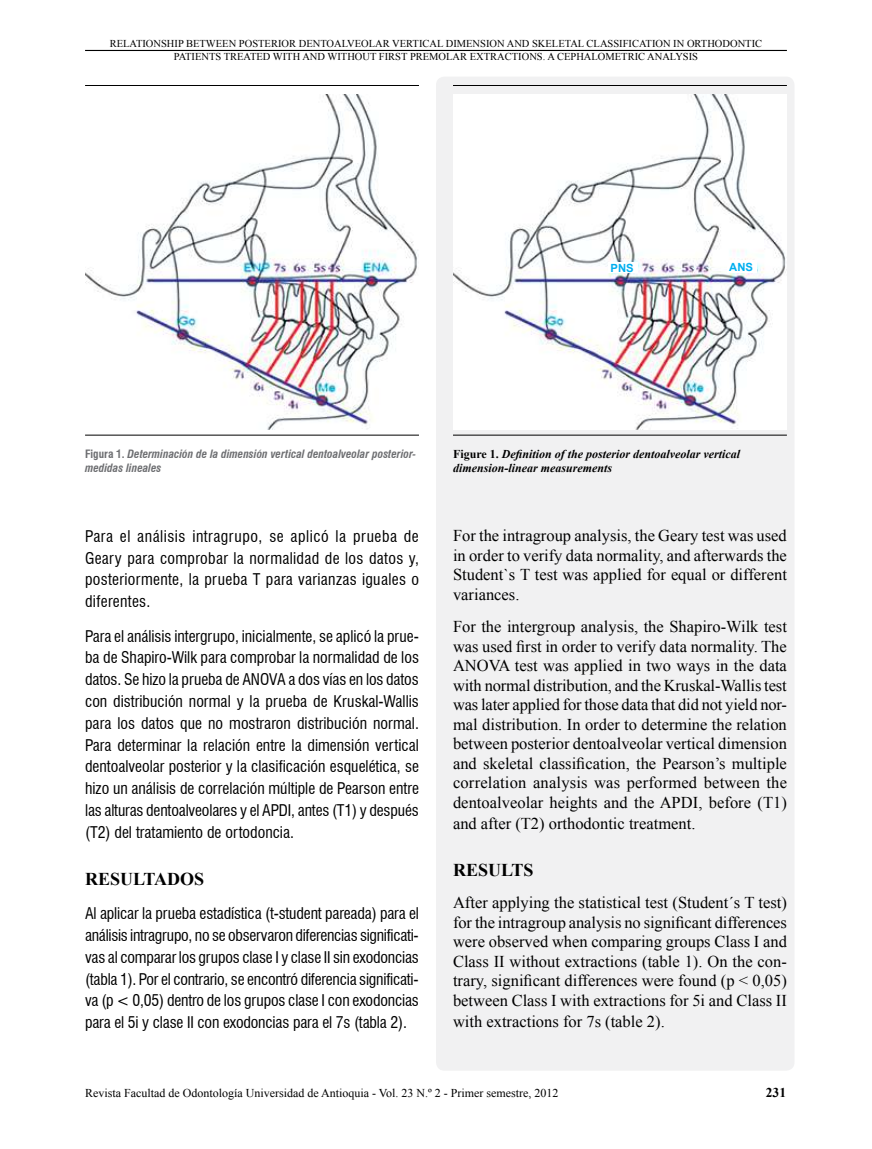
<style>
.page{position:relative;width:872px;height:1149px;background:#fff}
.page>*{position:absolute;margin:0;border:0;box-sizing:border-box;transform-origin:0 0}
.t1{font:700 18px "Times New Roman";color:#000}
.t2{font:16.5px/19.5px "Times New Roman";color:#000;text-align:justify}
.t3{font:condensed 15.75px/21.8px "Swiss 721 BT";color:#000;text-align:justify}
.t4{font:700 13.5px "Times New Roman";color:#000}
.t5{font:12px "Times New Roman";color:#000}
.t6{font:italic 700 12px/14.4px "Times New Roman";color:#000}
.t7{font:italic 700 condensed 11.25px/13.5px "Swiss 721 BT";color:#6d6e71}
.t8{font:700 11.25px "Arial";color:#00aeef}
.t9{font:10.5px/12.6px "Times New Roman";color:#000;text-align:center}
.s1{font-style:normal}
</style>
<div class="page">
<hr style="left:85px;top:50px;width:702px;height:1px;background:#000">
<div style="left:436px;top:77px;width:358px;height:993px;background:#f1f1f2;border-radius:9px"></div>
<hr style="left:85px;top:85px;width:334px;height:1px;background:#000">
<hr style="left:453px;top:434px;width:334px;height:1px;background:#000">
<img style="left:85px;top:94px;width:334px;height:336px">
<img style="left:453px;top:94px;width:334px;height:336px">
<hr style="left:85px;top:434px;width:334px;height:1px;background:#000">
<hr style="left:453px;top:85px;width:334px;height:1px;background:#000">
<div style="left:727px;top:260px;width:30px;height:13px;background:#fff"></div>
<div style="left:608px;top:262px;width:29px;height:10px;background:#fff"></div>
<p class="t9" style="left:110px;top:37px;width:654px">RELATIONSHIP BETWEEN POSTERIOR DENTOALVEOLAR VERTICAL DIMENSION AND SKELETAL CLASSIFICATION IN ORTHODONTIC<br>PATIENTS TREATED WITH AND WITHOUT FIRST PREMOLAR EXTRACTIONS. A CEPHALOMETRIC ANALYSIS</p>
<p class="t8" style="left:610px;top:260px;width:25px">PNS</p>
<p class="t8" style="left:729px;top:259px;width:25px">ANS</p>
<p class="t7" style="left:85px;top:447px;width:332px"><span class="s1">Figura 1.</span> Determinación de la dimensión vertical dentoalveolar posterior&shy;medidas lineales</p>
<p class="t6" style="left:453px;top:446px;width:289px"><span class="s1">Figure 1.</span> Definition of the posterior dentoalveolar vertical dimension-linear measurements</p>
<p class="t3" style="left:85px;top:525px;width:335px">Para el análisis intragrupo, se aplicó la prueba de Geary para comprobar la normalidad de los datos y, posteriormente, la prueba T para varianzas iguales o diferentes.</p>
<p class="t3" style="left:85px;top:625px;width:335px">Para el análisis intergrupo, inicialmente, se aplicó la prue&shy;ba de Shapiro-Wilk para comprobar la normalidad de los datos. Se hizo la prueba de ANOVA a dos vías en los datos con distribución normal y la prueba de Kruskal-Wallis para los datos que no mostraron distribución normal.<br>Para determinar la relación entre la dimensión vertical dentoalveolar posterior y la clasificación esquelética, se hizo un análisis de correlación múltiple de Pearson entre las alturas dentoalveolares y el APDI, antes (T1) y después (T2) del tratamiento de ortodoncia.</p>
<p class="t1" style="left:85px;top:866px;width:121px">RESULTADOS</p>
<p class="t3" style="left:85px;top:902px;width:335px">Al aplicar la prueba estadística (t-student pareada) para el análisis intragrupo, no se observaron diferencias significati&shy;vas al comparar los grupos clase I y clase II sin exodoncias (tabla 1). Por el contrario, se encontró diferencia significati&shy;va (p &lt; 0,05) dentro de los grupos clase I con exodoncias para el 5i y clase II con exodoncias para el 7s (tabla 2).</p>
<p class="t2" style="left:453px;top:525px;width:335px">For the intragroup analysis, the Geary test was used in order to verify data normality, and afterwards the Student`s T test was applied for equal or different variances.</p>
<p class="t2" style="left:453px;top:616px;width:335px">For the intergroup analysis, the Shapiro-Wilk test was used first in order to verify data normality. The ANOVA test was applied in two ways in the data with normal distribution, and the Kruskal-Wallis test was later applied for those data that did not yield nor&shy;mal distribution. In order to determine the relation between posterior dentoalveolar vertical dimension and skeletal classification, the Pearson’s multiple correlation analysis was performed between the dentoalveolar heights and the APDI, before (T1)</p>
<p class="t2" style="left:453px;top:813px;width:244px">and after (T2) orthodontic treatment.</p>
<p class="t1" style="left:453px;top:857px;width:82px">RESULTS</p>
<p class="t2" style="left:453px;top:892px;width:335px">After applying the statistical test (Student´s T test) for the intragroup analysis no significant differences were observed when comparing groups Class I and Class II without extractions (table 1). On the con&shy;trary, significant differences were found (p &lt; 0,05) between Class I with extractions for 5i and Class II</p>
<p class="t2" style="left:453px;top:1010px;width:213px">with extractions for 7s (table 2).</p>
<p class="t5" style="left:85px;top:1084px;width:475px">Revista Facultad de Odontología Universidad de Antioquia - Vol. 23 N.º 2 - Primer semestre, 2012</p>
<p class="t4" style="left:766px;top:1082px;width:22px">231</p>
</div>
